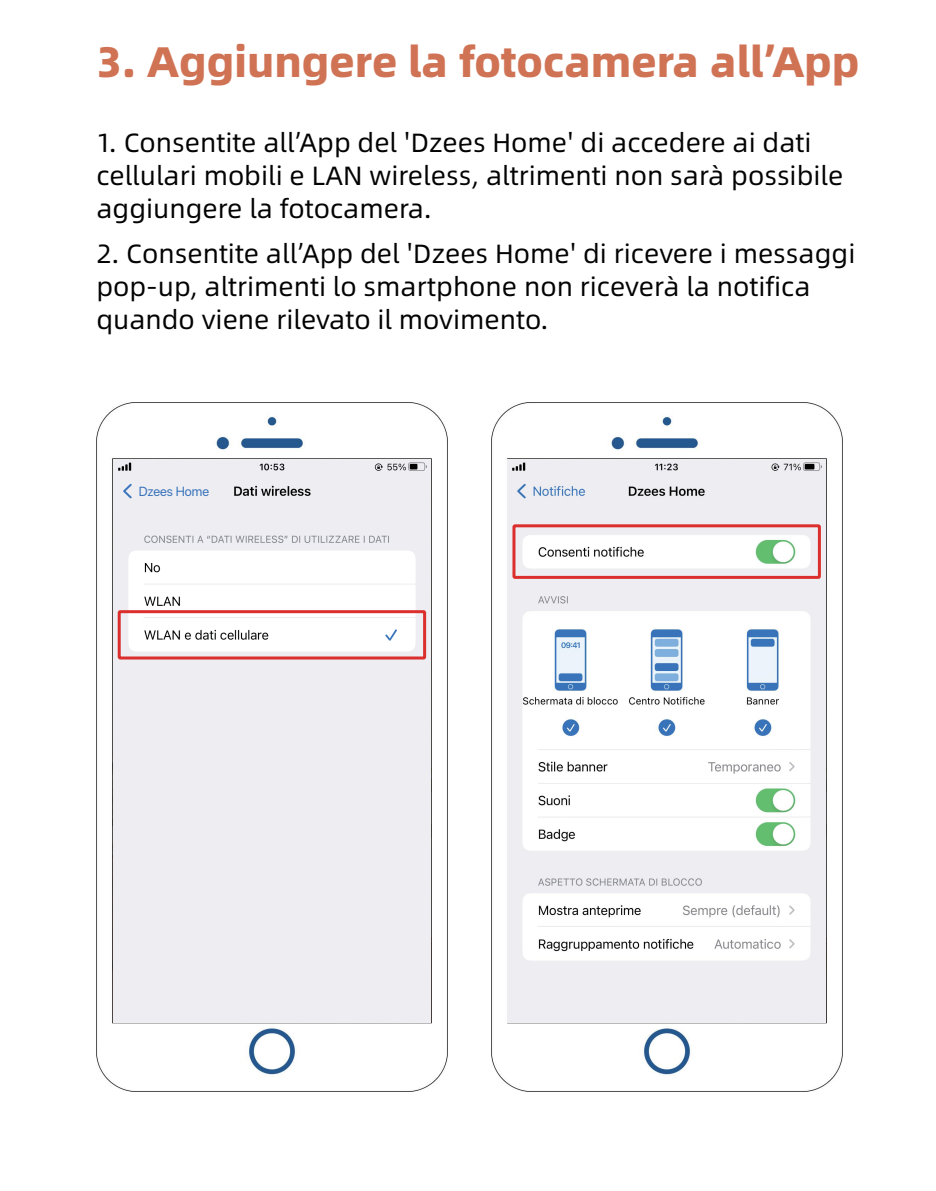
<style>
.page{position:relative;width:936px;height:1191px;background:#fff}
.page>*{position:absolute;margin:0;border:0;box-sizing:border-box;transform-origin:0 0}
.t1{font:800 42.6px "Alibaba Sans";color:#d07355}
.t2{font:26.4px/32.7px "Alibaba Sans";color:#030303}
.t3{font:13.2px "SF Pro Display";color:#3973ba}
</style>
<div class="page">
<img style="left:491px;top:402px;width:351px;height:689px">
<img style="left:508px;top:459px;width:317px;height:563px">
<div style="left:526px;top:460px;width:63px;height:18px;background:#ededf2"></div>
<div style="left:512px;top:524px;width:308px;height:55px;border:3px solid #da2f2c"></div>
<img style="left:96px;top:402px;width:351px;height:689px">
<img style="left:113px;top:459px;width:317px;height:563px">
<div style="left:134px;top:460px;width:58px;height:13px;background:#ededf2"></div>
<div style="left:134px;top:485px;width:58px;height:12px;background:#ededf2"></div>
<div style="left:118px;top:610px;width:308px;height:49px;border:3px solid #da2f2c"></div>
<h1 class="t1" style="left:96px;top:27px;width:764px">3. Aggiungere la fotocamera all’App</h1>
<p class="t2" style="left:96px;top:125px;width:748px">1. Consentite all’App del 'Dzees Home' di accedere ai dati cellulari mobili e LAN wireless, altrimenti non sarà possibile aggiungere la fotocamera.</p>
<p class="t2" style="left:96px;top:236px;width:760px">2. Consentite all’App del 'Dzees Home' di ricevere i messaggi pop-up, altrimenti lo smartphone non riceverà la notifica quando viene rilevato il movimento.</p>
<p class="t3" style="left:139px;top:481px;width:72px">Dzees Home</p>
</div>
